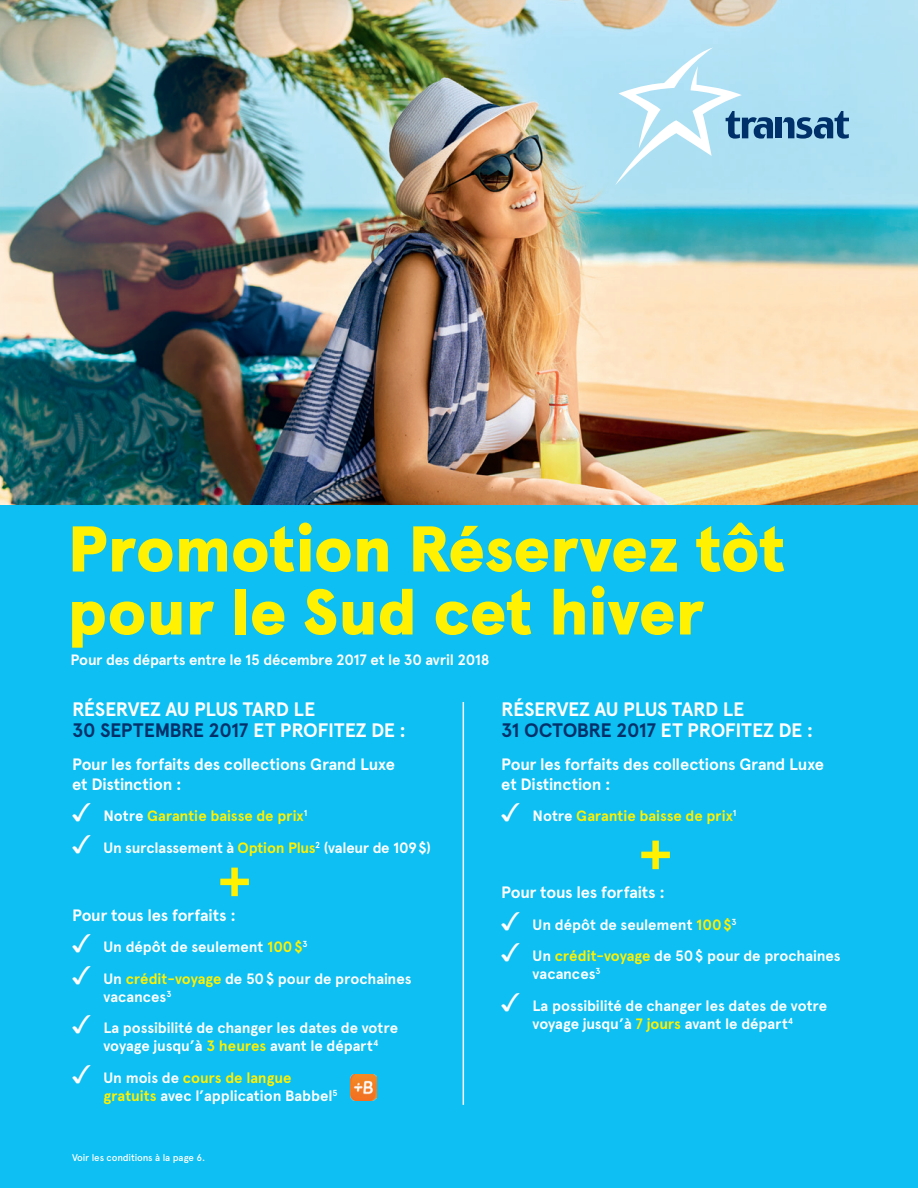
<style>
.page{position:relative;width:918px;height:1188px;background:#0dbff2}
.page>*{position:absolute;margin:0;border:0;box-sizing:border-box;transform-origin:0 0}
.t1{font:900 64.5px/63px "Apercu";letter-spacing:-.01em;color:#fff101}
.Texte_cochet{font:700 60px "Apercu Pro";color:#fff101}
.t2{font:700 19.5px/21px "Apercu Pro";letter-spacing:-.02em;color:#fff}
.Texte_cochet-2{font:700 16.5px/19.8px "Apercu Pro";letter-spacing:-.015em;color:#fff}
.Texte_cochet-3{font:700 15px/18px "Apercu Pro";letter-spacing:-.005em;color:#fff}
.Texte_cochet-4{font:700 15px "Apercu Pro";color:#fff101}
.Texte_cochet-5{font:500 9.75px "Apercu Pro";letter-spacing:-.015em;color:#fff}
.s1{color:#003069}
.s2{font-family:"Arial Unicode MS";font-weight:400;font-size:25.5px;color:#fff}
.s3{color:#fff}
.s4{font-family:"Arial Unicode MS";font-weight:400;font-size:25.5px}
.s5{color:#fff101}
</style>
<div class="page">
<img style="left:0;top:0;width:918px;height:504px">
<div style="left:775px;top:118px;width:7px;height:20px;background:#003069"></div>
<svg style="left:783px;top:111px;width:66px;height:28px;background:#5e90b4"></svg>
<svg style="left:615px;top:48px;width:158px;height:137px;background:#b2def0"></svg>
<img style="left:350px;top:1074px;width:27px;height:27px">
<hr style="left:463px;top:702px;width:1px;height:403px;background:#fff">
<p class="t1" style="left:68px;top:518px;width:720px">Promotion Réservez tôt pour le Sud cet hiver</p>
<p class="Texte_cochet-3" style="left:70px;top:649px;width:421px">Pour des départs entre le 15 décembre 2017 et le 30 avril 2018</p>
<p class="t2" style="left:72px;top:697px;width:335px">RÉSERVEZ AU PLUS TARD LE<br><span class="s1">30 SEPTEMBRE 2017</span> ET PROFITEZ DE :</p>
<p class="Texte_cochet-2" style="left:72px;top:753px;width:324px">Pour les forfaits des collections Grand Luxe et Distinction :</p>
<p class="Texte_cochet-4" style="left:72px;top:805px;width:237px"><span class="s2">✓</span> <span class="s3">Notre</span> Garantie baisse de prix<sup>1</sup></p>
<p class="Texte_cochet-3" style="left:72px;top:838px;width:361px"><span class="s4">✓</span> Un surclassement à <span class="s5">Option Plus</span><sup>2</sup> (valeur de 109$)</p>
<p class="Texte_cochet" style="left:217px;top:835px;width:37px">+</p>
<p class="Texte_cochet-2" style="left:72px;top:904px;width:166px">Pour tous les forfaits :</p>
<p class="Texte_cochet-3" style="left:72px;top:937px;width:237px"><span class="s4">✓</span> Un dépôt de seulement <span class="s5">100$</span><sup>3</sup></p>
<p class="Texte_cochet-3" style="left:104px;top:968px;width:310px;text-indent:-32px"><span class="s4">✓</span> Un <span class="s5">crédit-voyage</span> de 50$ pour de prochaines vacances<sup>3</sup></p>
<p class="Texte_cochet-3" style="left:104px;top:1018px;width:296px;text-indent:-32px"><span class="s4">✓</span> La possibilité de changer les dates de votre voyage jusqu’à <span class="s5">3 heures</span> avant le départ<sup>4</sup></p>
<p class="Texte_cochet-3" style="left:104px;top:1067px;width:236px;text-indent:-32px"><span class="s4">✓</span> Un mois de <span class="s5">cours de langue gratuits</span> avec l’application Babbel<sup>5</sup></p>
<p class="t2" style="left:501px;top:697px;width:314px">RÉSERVEZ AU PLUS TARD LE<br><span class="s1">31 OCTOBRE 2017</span> ET PROFITEZ DE :</p>
<p class="Texte_cochet-2" style="left:501px;top:753px;width:324px">Pour les forfaits des collections Grand Luxe et Distinction :</p>
<p class="Texte_cochet-4" style="left:501px;top:805px;width:237px"><span class="s2">✓</span> <span class="s3">Notre</span> Garantie baisse de prix<sup>1</sup></p>
<p class="Texte_cochet" style="left:638px;top:808px;width:37px">+</p>
<p class="Texte_cochet-2" style="left:501px;top:881px;width:166px">Pour tous les forfaits :</p>
<p class="Texte_cochet-3" style="left:501px;top:914px;width:237px"><span class="s4">✓</span> Un dépôt de seulement <span class="s5">100$</span><sup>3</sup></p>
<p class="Texte_cochet-3" style="left:533px;top:946px;width:310px;text-indent:-32px"><span class="s4">✓</span> Un <span class="s5">crédit-voyage</span> de 50$ pour de prochaines vacances<sup>3</sup></p>
<p class="Texte_cochet-3" style="left:501px;top:995px;width:328px;text-align:center"><span class="s4">✓</span> La possibilité de changer les dates de votre voyage jusqu’à <span class="s5">7 jours</span> avant le départ<sup>4</sup></p>
<p class="Texte_cochet-5" style="left:72px;top:1150px;width:135px">Voir les conditions à la page 6.</p>
</div>
